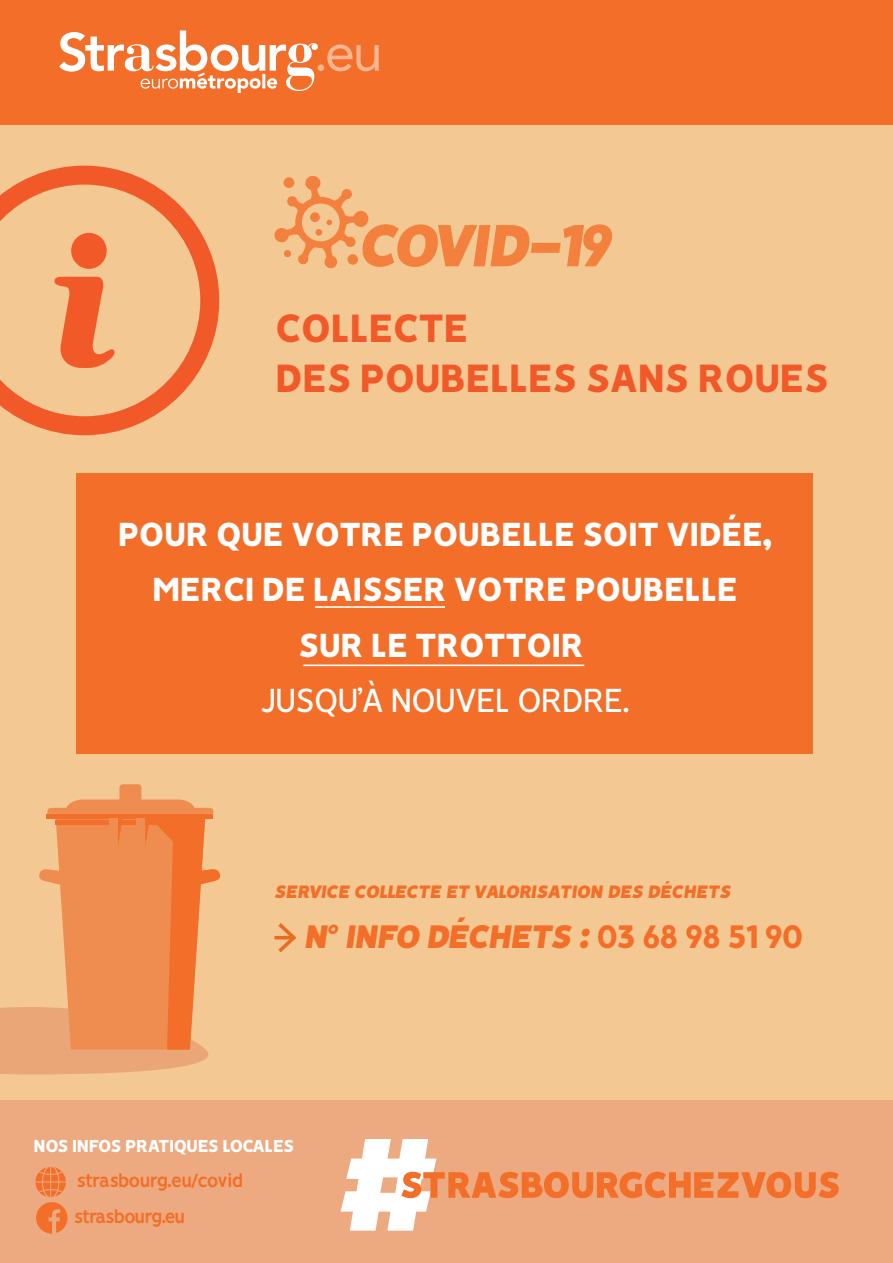
<style>
.page{position:relative;width:893px;height:1263px;background:#f3c892}
.page>*{position:absolute;margin:0;border:0;box-sizing:border-box;transform-origin:0 0}
.t1{font:italic 900 67.35px "Vision";letter-spacing:-.05em;color:#f36e28}
.t2{font:800 44.7px/50.1px "Vision";letter-spacing:-.05em;color:#f15929}
.t3{font:800 37.95px/55.3px "Vision";letter-spacing:-.05em;color:#fff;text-align:center}
.t4{font:37.95px "Vision";letter-spacing:-.05em;color:#fff}
.t5{font:italic 900 36.9px "Vision";letter-spacing:-.05em;color:#f36e28}
.t6{font:italic 900 20.4px "Vision";letter-spacing:-.025em;color:#f36e28}
.t7{font:800 19.65px "Vision";letter-spacing:-.06em;color:#fff}
.t8{font:700 19.65px "Vision";letter-spacing:-.05em;color:#f36e28}
.t9{font:700 19.65px "Vision";letter-spacing:-.07em;color:#f36e28}
.s1{font-weight:800;font-style:normal}
</style>
<div class="page">
<div style="left:0;top:1101px;width:893px;height:162px;background:#eda97f"></div>
<svg style="left:274px;top:176px;width:95px;height:93px"></svg>
<svg style="left:341px;top:1139px;width:498px;height:91px"></svg>
<svg style="left:0;top:166px;width:219px;height:269px"></svg>
<div style="left:76px;top:473px;width:736px;height:281px;background:#f36e28"></div>
<hr style="left:315px;top:606px;width:130px;height:2px;background:#fff">
<hr style="left:303px;top:664px;width:281px;height:2px;background:#fff">
<svg style="left:46px;top:784px;width:168px;height:33px"></svg>
<hr style="left:47px;top:814px;width:166px;height:4px;background:#f36e28">
<svg style="left:0;top:817px;width:221px;height:257px"></svg>
<div style="left:136px;top:818px;width:9px;height:28px;background:#ee8d4f"></div>
<div style="left:148px;top:817px;width:53px;height:7px;background:#f36e28"></div>
<svg style="left:35px;top:1167px;width:32px;height:66px"></svg>
<hr style="left:274px;top:936px;width:19px;height:3px;background:#ea6c23">
<svg style="left:278px;top:923px;width:18px;height:29px"></svg>
<div style="left:0;top:0;width:893px;height:124px;background:#f36e28"></div>
<svg style="left:60px;top:31px;width:319px;height:62px"></svg>
<h1 class="t1" style="left:359px;top:204px;width:256px">COVID-19</h1>
<p class="t2" style="left:274px;top:303px;width:557px">COLLECTE<br>DES POUBELLES SANS ROUES</p>
<p class="t3" style="left:117px;top:507px;width:657px">POUR QUE VOTRE POUBELLE SOIT VIDÉE,<br>MERCI DE LAISSER VOTRE POUBELLE<br>SUR LE TROTTOIR</p>
<p class="t4" style="left:260px;top:678px;width:372px">JUSQU’À NOUVEL ORDRE.</p>
<p class="t6" style="left:274px;top:879px;width:458px">SERVICE COLLECTE ET VALORISATION DES DÉCHETS</p>
<p class="t5" style="left:304px;top:914px;width:501px">N° INFO DÉCHETS : <span class="s1">03 68 98 51 90</span></p>
<p class="t7" style="left:33px;top:1134px;width:263px">NOS INFOS PRATIQUES LOCALES</p>
<p class="t8" style="left:77px;top:1169px;width:168px">strasbourg.eu/covid</p>
<p class="t9" style="left:74px;top:1205px;width:113px">strasbourg.eu</p>
</div>
